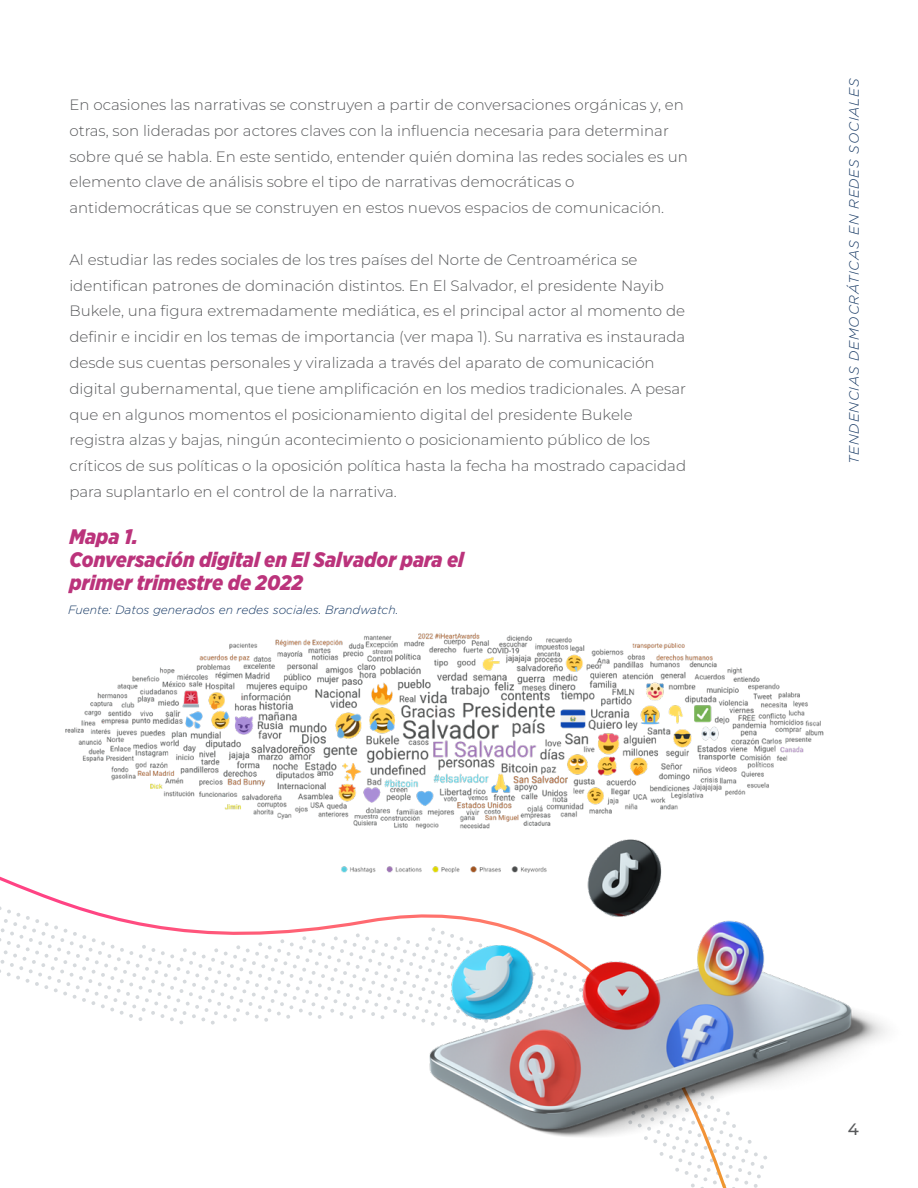
<style>
.page{position:relative;width:918px;height:1188px;background:#fff}
.page>*{position:absolute;margin:0;border:0;box-sizing:border-box;transform-origin:0 0}
.t1{font:italic 900 21px/22.8px "Gotham Narrow";color:#aa005b}
.t2{font:500 16.5px "Montserrat";color:#58595b}
.t3{font:300 15px/25.8px "Montserrat";color:#58595b}
.t4{font:italic 300 13.5px "Gotham";letter-spacing:.06em;color:#183a65}
.t5{font:italic 300 12px "Gotham";color:#183a65}
</style>
<div class="page">
<img style="left:65px;top:633px;width:715px;height:182px">
<svg style="left:0;top:876px;width:262px;height:149px"></svg>
<img style="left:262px;top:692px;width:625px;height:496px">
<p class="t3" style="left:69px;top:91px;width:620px">En ocasiones las narrativas se construyen a partir de conversaciones orgánicas y, en otras, son lideradas por actores claves con la influencia necesaria para determinar sobre qué se habla. En este sentido, entender quién domina las redes sociales es un elemento clave de análisis sobre el tipo de narrativas democráticas o antidemocráticas que se construyen en estos nuevos espacios de comunicación.</p>
<p class="t3" style="left:69px;top:246px;width:618px">Al estudiar las redes sociales de los tres países del Norte de Centroamérica se identifican patrones de dominación distintos. En El Salvador, el presidente Nayib Bukele, una figura extremadamente mediática, es el principal actor al momento de definir e incidir en los temas de importancia (ver mapa 1). Su narrativa es instaurada desde sus cuentas personales y viralizada a través del aparato de comunicación digital gubernamental, que tiene amplificación en los medios tradicionales. A pesar que en algunos momentos el posicionamiento digital del presidente Bukele registra alzas y bajas, ningún acontecimiento o posicionamiento público de los críticos de sus políticas o la oposición política hasta la fecha ha mostrado capacidad para suplantarlo en el control de la narrativa.</p>
<h1 class="t1" style="left:69px;top:525px;width:396px">Mapa 1.<br>Conversación digital en El Salvador para el primer trimestre de 2022</h1>
<p class="t5" style="left:68px;top:602px;width:332px">Fuente: Datos generados en redes sociales. Brandwatch.</p>
<p class="t4" style="left:845px;top:464px;width:386px;rotate:-90deg">TENDENCIAS DEMOCRÁTICAS EN REDES SOCIALES</p>
<p class="t2" style="left:848px;top:1119px;width:13px">4</p>
</div>
